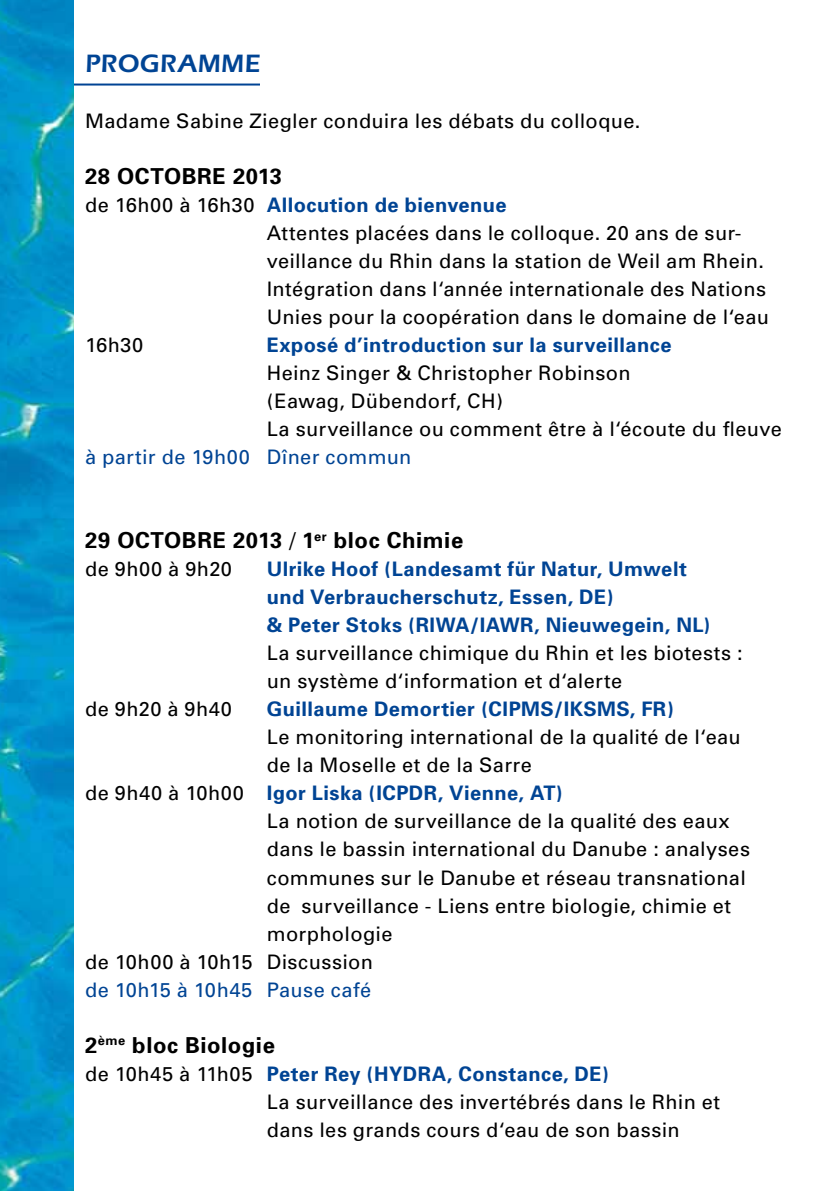
<style>
.page{position:relative;width:840px;height:1191px;background:#fff}
.page>*{position:absolute;margin:0;border:0;box-sizing:border-box;transform-origin:0 0}
.t1{font:600 26px "Itc Eras";letter-spacing:.025em;color:#004494}
.t2{font:700 22px "Univers";letter-spacing:.03em;color:#000}
.t3{font:20px/28px "Univers";letter-spacing:.015em;color:#000}
.t4{font:700 20px/28px "Univers";letter-spacing:.02em;color:#004494}
.t5{font:20px "Univers";letter-spacing:.02em;color:#004494}
.s1{font-weight:400;color:#000}
.s2{font-weight:400}
</style>
<div class="page">
<hr style="left:0;top:84px;width:260px;height:2px;background:#004494">
<img style="left:0;top:0;width:74px;height:1191px">
<h1 class="t1" style="left:85px;top:49px;width:177px">PROGRAMME</h1>
<p class="t3" style="left:85px;top:107px;width:556px">Madame Sabine Ziegler conduira les débats du colloque.</p>
<p class="t2" style="left:85px;top:163px;width:198px">28 octobre 2013</p>
<p class="t4" style="left:85px;top:191px;width:423px"><span class="s1">de 16h00 à 16h30</span> Allocution de bienvenue</p>
<p class="t3" style="left:266px;top:219px;width:476px">Attentes placées dans le colloque. 20 ans de sur-</p>
<p class="t3" style="left:266px;top:247px;width:498px">veillance du Rhin dans la station de Weil am Rhein.</p>
<p class="t3" style="left:266px;top:275px;width:500px">Intégration dans l‘année internationale des Nations</p>
<p class="t3" style="left:266px;top:303px;width:503px">Unies pour la coopération dans le domaine de l‘eau</p>
<p class="t3" style="left:85px;top:331px;width:60px">16h30</p>
<p class="t4" style="left:266px;top:331px;width:406px">Exposé d’introduction sur la surveillance</p>
<p class="t3" style="left:266px;top:359px;width:516px">Heinz Singer &amp; Christopher Robinson<br>(Eawag, Dübendorf, CH)<br>La surveillance ou comment être à l‘écoute du fleuve</p>
<p class="t5" style="left:85px;top:445px;width:328px">à partir de 19h00 Dîner commun</p>
<p class="t2" style="left:85px;top:527px;width:379px">29 octobre 2013 <span class="s2">/</span> 1<sup>er</sup> bloc Chimie</p>
<p class="t3" style="left:85px;top:555px;width:148px">de 9h00 à 9h20</p>
<p class="t4" style="left:266px;top:555px;width:445px">Ulrike Hoof (Landesamt für Natur, Umwelt und Verbraucherschutz, Essen, DE )<br>&amp; Peter Stoks (RIWA/IAWR, Nieuwegein, NL)</p>
<p class="t3" style="left:266px;top:639px;width:477px">La surveillance chimique du Rhin et les biotests : un système d‘information et d‘alerte</p>
<p class="t3" style="left:85px;top:695px;width:148px">de 9h20 à 9h40</p>
<p class="t4" style="left:266px;top:695px;width:236px">Guillaume Demortier (CIPMS</p>
<p class="t4" style="left:554px;top:695px;width:46px">/IKSMS</p>
<p class="t4" style="left:629px;top:695px;width:46px">, FR)</p>
<p class="t3" style="left:266px;top:723px;width:475px">Le monitoring international de la qualité de l‘eau</p>
<p class="t3" style="left:266px;top:751px;width:266px">de la Moselle et de la Sarre</p>
<p class="t4" style="left:85px;top:779px;width:304px"><span class="s1">de 9h40 à 10h00</span> Igor Liska (ICPDR</p>
<p class="t4" style="left:437px;top:779px;width:127px">, Vienne, AT)</p>
<p class="t3" style="left:267px;top:807px;width:464px">La notion de surveillance de la qualité des eaux</p>
<p class="t3" style="left:267px;top:835px;width:484px">dans le bassin international du Danube : analyses</p>
<p class="t3" style="left:267px;top:863px;width:480px">communes sur le Danube et réseau transnational</p>
<p class="t3" style="left:267px;top:891px;width:465px">de surveillance - Liens entre biologie, chimie et</p>
<p class="t3" style="left:267px;top:919px;width:127px">morphologie</p>
<p class="t3" style="left:85px;top:947px;width:289px">de 10h00 à 10h15 Discussion</p>
<p class="t5" style="left:85px;top:977px;width:287px">de 10h15 à 10h45 Pause café</p>
<p class="t2" style="left:85px;top:1031px;width:191px">2<sup>ème</sup> bloc Biologie</p>
<p class="t4" style="left:85px;top:1059px;width:333px"><span class="s1">de 10h45 à 11h05</span> Peter Rey (HYDRA</p>
<p class="t4" style="left:446px;top:1059px;width:164px">, Constance, DE )</p>
<p class="t3" style="left:266px;top:1087px;width:454px">La surveillance des invertébrés dans le Rhin et dans les grands cours d‘eau de son bassin</p>
</div>
